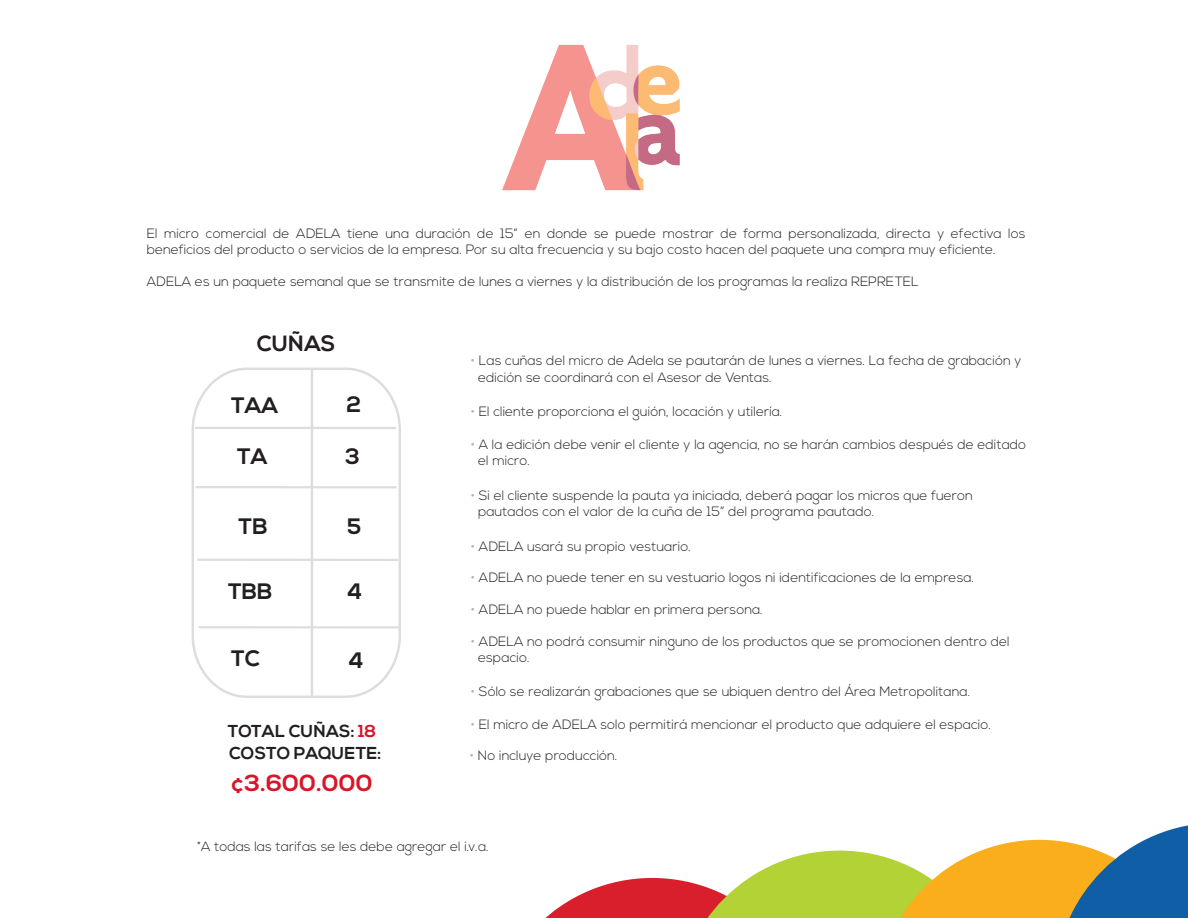
<style>
.page{position:relative;width:1188px;height:918px;background:#fff}
.page>*{position:absolute;margin:0;border:0;box-sizing:border-box;transform-origin:0 0}
.t1{font:700 23.25px "Nexa";color:#d71729;scale:1.05 1}
.t2{font:700 22.35px "Nexa";color:#231f20}
.t3{font:700 22.05px "Nexa";color:#231f20}
.t4{font:700 17.25px/22.4px "Nexa";color:#231f20}
.t5{font:300 13.5px/16.2px "Nexa";color:#231f20}
.s1{color:#d71729}
.s2{color:#b2b2b2}
</style>
<div class="page">
<svg style="left:191px;top:367px;width:210px;height:331px"></svg>
<img style="left:502px;top:44px;width:178px;height:147px">
<svg style="left:545px;top:825px;width:643px;height:93px"></svg>
<p class="t5" style="left:147px;top:226px;width:880px">El micro comercial de ADELA tiene una duración de 15” en donde se puede mostrar de forma personalizada, directa y efectiva los beneficios del producto o servicios de la empresa. Por su alta frecuencia y su bajo costo hacen del paquete una compra muy eficiente.</p>
<p class="t5" style="left:147px;top:274px;width:773px">ADELA es un paquete semanal que se transmite de lunes a viernes y la distribución de los programas la realiza REPRETEL</p>
<p class="t3" style="left:257px;top:330px;width:80px">CUÑAS</p>
<p class="t2" style="left:231px;top:392px;width:49px">TAA</p>
<p class="t2" style="left:347px;top:392px;width:16px">2</p>
<p class="t2" style="left:237px;top:443px;width:32px">TA</p>
<p class="t2" style="left:346px;top:443px;width:16px">3</p>
<p class="t2" style="left:239px;top:513px;width:30px">TB</p>
<p class="t2" style="left:228px;top:578px;width:46px">TBB</p>
<p class="t2" style="left:347px;top:513px;width:16px">5</p>
<p class="t2" style="left:347px;top:578px;width:17px">4</p>
<p class="t2" style="left:231px;top:646px;width:30px">TC</p>
<p class="t2" style="left:349px;top:647px;width:17px">4</p>
<p class="t4" style="left:228px;top:721px;width:155px">TOTAL CUÑAS: <span class="s1">18<br></span>COSTO PAQUETE:</p>
<p class="t1" style="left:231px;top:770px;width:136px">¢3.600.000</p>
<p class="t5" style="left:478px;top:353px;width:545px;text-indent:-7px"><span class="s2">•</span> Las cuñas del micro de Adela se pautarán de lunes a viernes. La fecha de grabación y edición se coordinará con el Asesor de Ventas.</p>
<p class="t5" style="left:471px;top:404px;width:313px"><span class="s2">•</span> El cliente proporciona el guión, locación y utilería.</p>
<p class="t5" style="left:478px;top:437px;width:550px;text-indent:-7px"><span class="s2">•</span> A la edición debe venir el cliente y la agencia, no se harán cambios después de editado el micro.</p>
<p class="t5" style="left:478px;top:488px;width:496px;text-indent:-7px"><span class="s2">•</span> Si el cliente suspende la pauta ya iniciada, deberá pagar los micros que fueron pautados con el valor de la cuña de 15” del programa pautado.</p>
<p class="t5" style="left:471px;top:539px;width:222px"><span class="s2">•</span> ADELA usará su propio vestuario.</p>
<p class="t5" style="left:471px;top:570px;width:505px"><span class="s2">•</span> ADELA no puede tener en su vestuario logos ni identificaciones de la empresa.</p>
<p class="t5" style="left:471px;top:602px;width:294px"><span class="s2">•</span> ADELA no puede hablar en primera persona.</p>
<p class="t5" style="left:478px;top:634px;width:533px;text-indent:-7px"><span class="s2">•</span> ADELA no podrá consumir ninguno de los productos que se promocionen dentro del espacio.</p>
<p class="t5" style="left:471px;top:684px;width:501px"><span class="s2">•</span> Sólo se realizarán grabaciones que se ubiquen dentro del Área Metropolitana.</p>
<p class="t5" style="left:471px;top:717px;width:522px"><span class="s2">•</span> El micro de ADELA solo permitirá mencionar el producto que adquiere el espacio.</p>
<p class="t5" style="left:470px;top:748px;width:149px"><span class="s2">•</span> No incluye producción.</p>
<p class="t5" style="left:197px;top:839px;width:293px">*A todas las tarifas se les debe agregar el i.v.a.</p>
</div>
